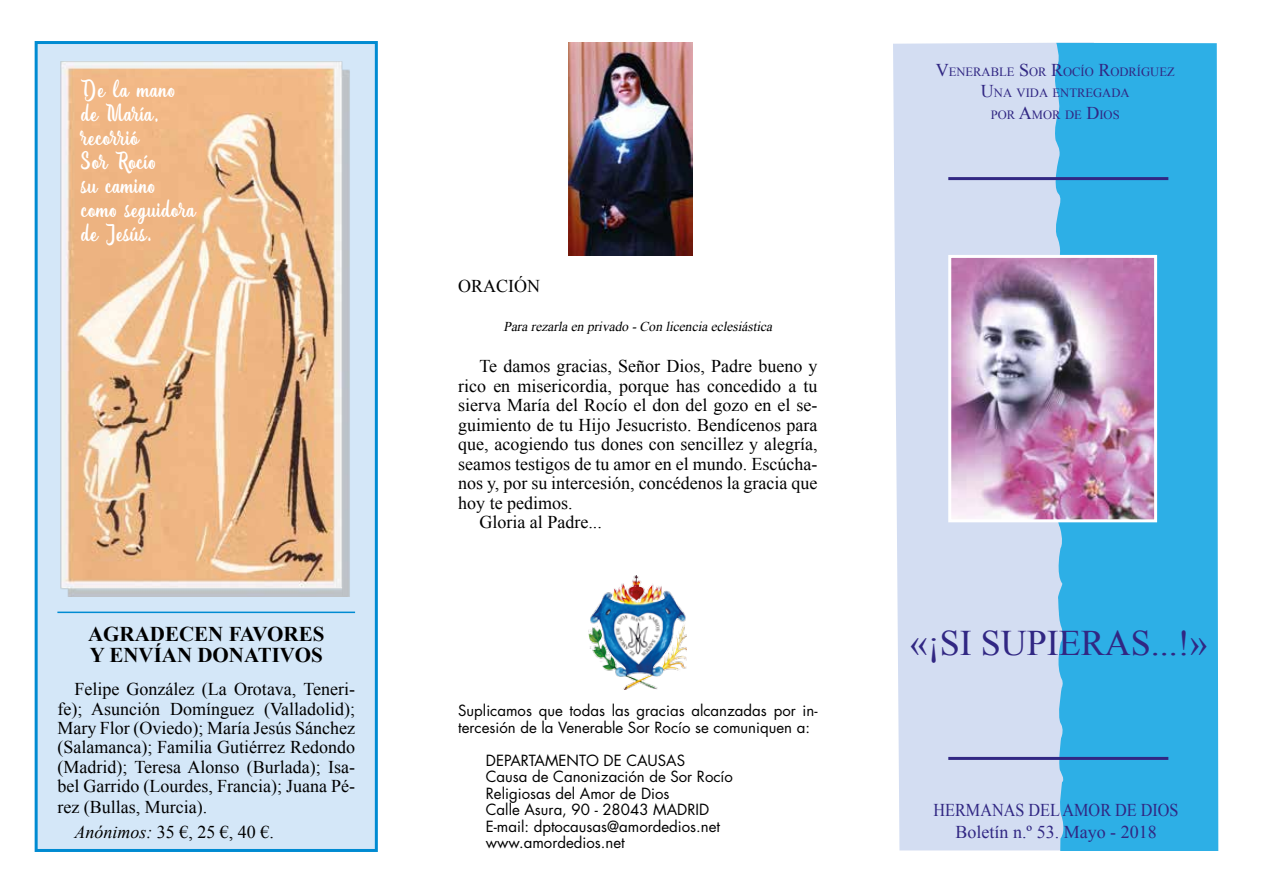
<style>
.page{position:relative;width:1263px;height:893px;background:#fff}
.page>*{position:absolute;margin:0;border:0;box-sizing:border-box;transform-origin:0 0}
.t1{font:36px "Times New Roman";color:#312783}
.t2{font:700 21px/20.5px "Times New Roman";color:#000}
.t3{font:20.25px/24px "Lanjutin";color:#fff}
.t4{font:18px/19.6px "Times New Roman";color:#000;text-align:justify}
.t5{font:18px/21.6px "Times New Roman";color:#312783;text-align:center;scale:.9 1}
.t6{font:15px/16.5px "Futura Std";color:#000}
.t7{font:italic 13.5px "Times New Roman";color:#000}
.t8{font:12.6px/21.6px "Times New Roman";color:#312783;text-align:center}
.s1{font-style:italic}
.s2{font-size:18px}
</style>
<div class="page">
<img style="left:569px;top:43px;width:123px;height:212px">
<img style="left:589px;top:575px;width:98px;height:115px">
<div style="left:893px;top:43px;width:158px;height:807px;background:#d3ddf2"></div>
<div style="left:1051px;top:43px;width:167px;height:807px;background:#2dafe6"></div>
<hr style="left:948px;top:177px;width:220px;height:3px;background:#312783">
<hr style="left:948px;top:757px;width:220px;height:3px;background:#312783">
<img style="left:952px;top:259px;width:201px;height:259px">
<div style="left:948px;top:255px;width:209px;height:267px;border:3px solid #fff"></div>
<div style="left:35px;top:41px;width:343px;height:811px;background:#d4e7f8;border:3px solid #008bd2"></div>
<img style="left:60px;top:62px;width:290px;height:534px">
<hr style="left:57px;top:612px;width:298px;height:1px;background:#008bd2">
<p class="t3" style="left:81px;top:78px;width:116px">De la mano de María, recorrió<br>Sor Rocío<br>su camino como seguidora de Jesús.</p>
<p class="t2" style="left:88px;top:624px;width:238px">AGRADECEN FAVORES<br>Y ENVÍAN DONATIVOS</p>
<p class="t4" style="left:57px;top:679px;width:299px;text-indent:17px">Felipe González (La Orotava, Teneri&shy;fe); Asunción Domínguez (Valladolid); Mary Flor (Oviedo); María Jesús Sánchez (Salamanca); Familia Gutiérrez Redondo (Madrid); Teresa Alonso (Burlada); Isa&shy;bel Garrido (Lourdes, Francia); Juana Pé&shy;rez (Bullas, Murcia).</p>
<p class="t4" style="left:74px;top:822px;width:201px"><span class="s1">Anónimos:</span> 35 €, 25 €, 40 €.</p>
<p class="t4" style="left:458px;top:275px;width:83px">ORACIÓN</p>
<p class="t7" style="left:503px;top:318px;width:274px">Pararezarlaen privado -Con licenciaeclesiástica</p>
<p class="t4" style="left:479px;top:356px;width:340px">Te damos gracias, Señor Dios, Padre bueno y</p>
<p class="t4" style="left:458px;top:376px;width:361px">rico en misericordia, porque has concedido a tu</p>
<p class="t4" style="left:458px;top:395px;width:361px">sierva María del Rocío el don del gozo en el se-</p>
<p class="t4" style="left:458px;top:415px;width:361px">guimiento de tu Hijo Jesucristo. Bendícenos para</p>
<p class="t4" style="left:458px;top:434px;width:361px">que, acogiendo tus dones con sencillez y alegría,</p>
<p class="t4" style="left:458px;top:454px;width:361px">seamos testigos de tu amor en el mundo. Escúcha-</p>
<p class="t4" style="left:458px;top:473px;width:361px">nos y, por su intercesión, concédenos la gracia que</p>
<p class="t4" style="left:458px;top:493px;width:116px">hoy te pedimos.</p>
<p class="t4" style="left:479px;top:512px;width:124px">Gloria al Padre...</p>
<p class="t6" style="left:458px;top:702px;width:361px">Suplicamos que todas las gracias alcanzadas por in&shy;tercesión de la Venerable Sor Rocío se comuniquen a:</p>
<p class="t6" style="left:486px;top:752px;width:249px">DEPARTAMENTO DE CAUSAS<br>Causa de Canonización de Sor Rocío<br>Religiosas del Amor de Dios<br>Calle Asura, 90 - 28043 MADRID<br>E-mail: dptocausas@amordedios.net www.amordedios.net</p>
<p class="t8" style="left:936px;top:60px;width:241px"><span class="s2">V</span>ENERABLE <span class="s2">S</span>OR <span class="s2">R</span>OCÍO <span class="s2">R</span>ODRÍGUEZ<br><span class="s2">U</span>NA VIDA ENTREGADA<br>POR <span class="s2">A</span>MOR DE <span class="s2">D</span>IOS</p>
<h1 class="t1" style="left:910px;top:618px;width:300px">«¡SI SUPIERAS...!»</h1>
<p class="t5" style="left:933px;top:799px;width:274px">HERMANAS DEL AMOR DE DIOS<br>Boletín n.º 53. Mayo - 2018</p>
</div>
